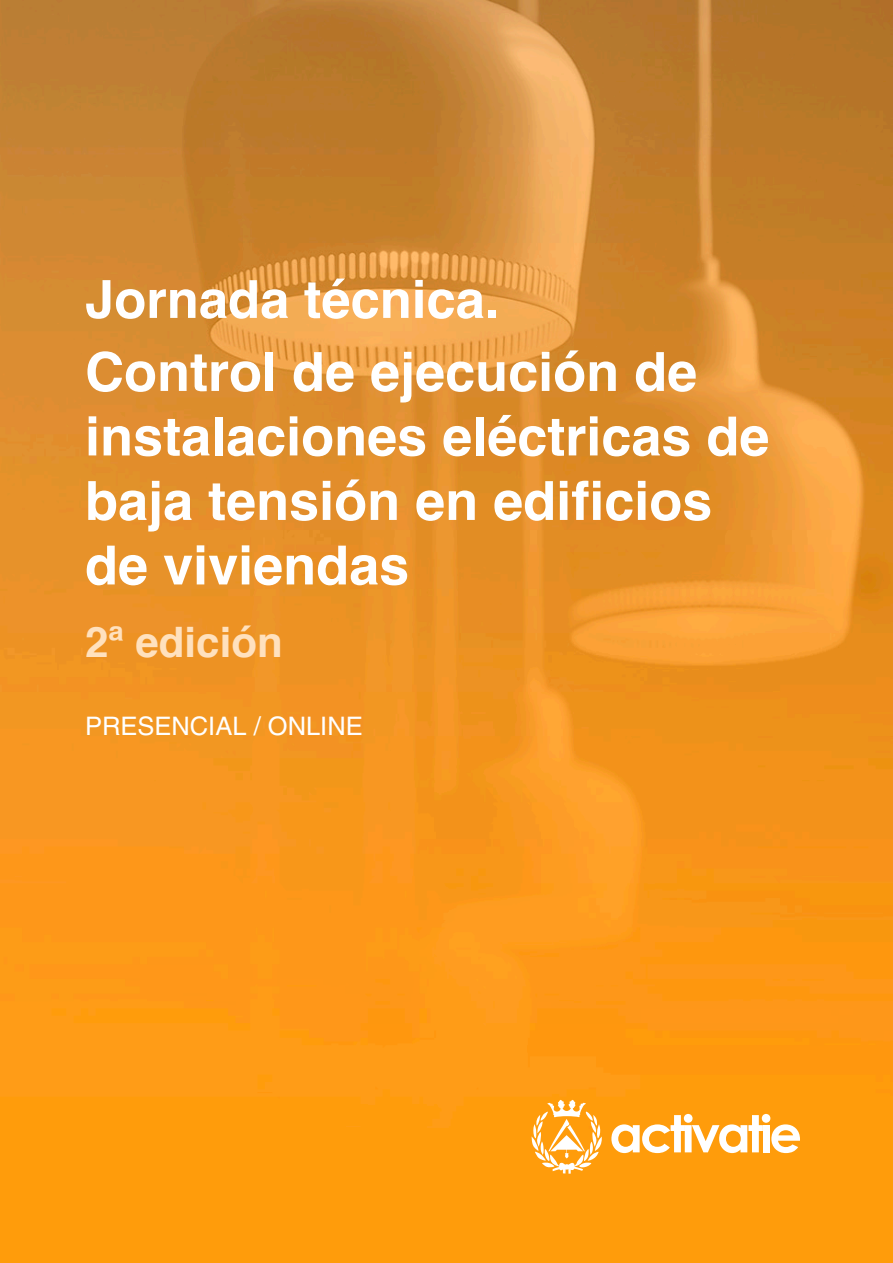
<style>
.page{position:relative;width:893px;height:1263px;background:#fff}
.page>*{position:absolute;margin:0;border:0;box-sizing:border-box;transform-origin:0 0}
.titulo_portada{font:700 54px/64.5px "Helvetica";color:#fff}
.Tipo_portada{font:700 52.5px "Helvetica";color:#fff}
.titulo_portada-2{font:700 42px "Helvetica";color:#ffe1be}
.Formato_portada{font:25.5px "Helvetica LT Std";color:#fff}
</style>
<div class="page">
<img style="left:0;top:0;width:893px;height:1263px">
<svg style="left:611px;top:1114px;width:189px;height:39px"></svg>
<svg style="left:531px;top:1100px;width:71px;height:74px"></svg>
<p class="Tipo_portada" style="left:85px;top:257px;width:416px">Jornada técnica.</p>
<p class="titulo_portada" style="left:85px;top:340px;width:686px">Control de ejecución de instalaciones eléctricas de baja tensión en edificios de viviendas</p>
<p class="titulo_portada-2" style="left:85px;top:608px;width:199px">2ª edición</p>
<p class="Formato_portada" style="left:85px;top:711px;width:279px">PRESENCIAL / ONLINE</p>
</div>
